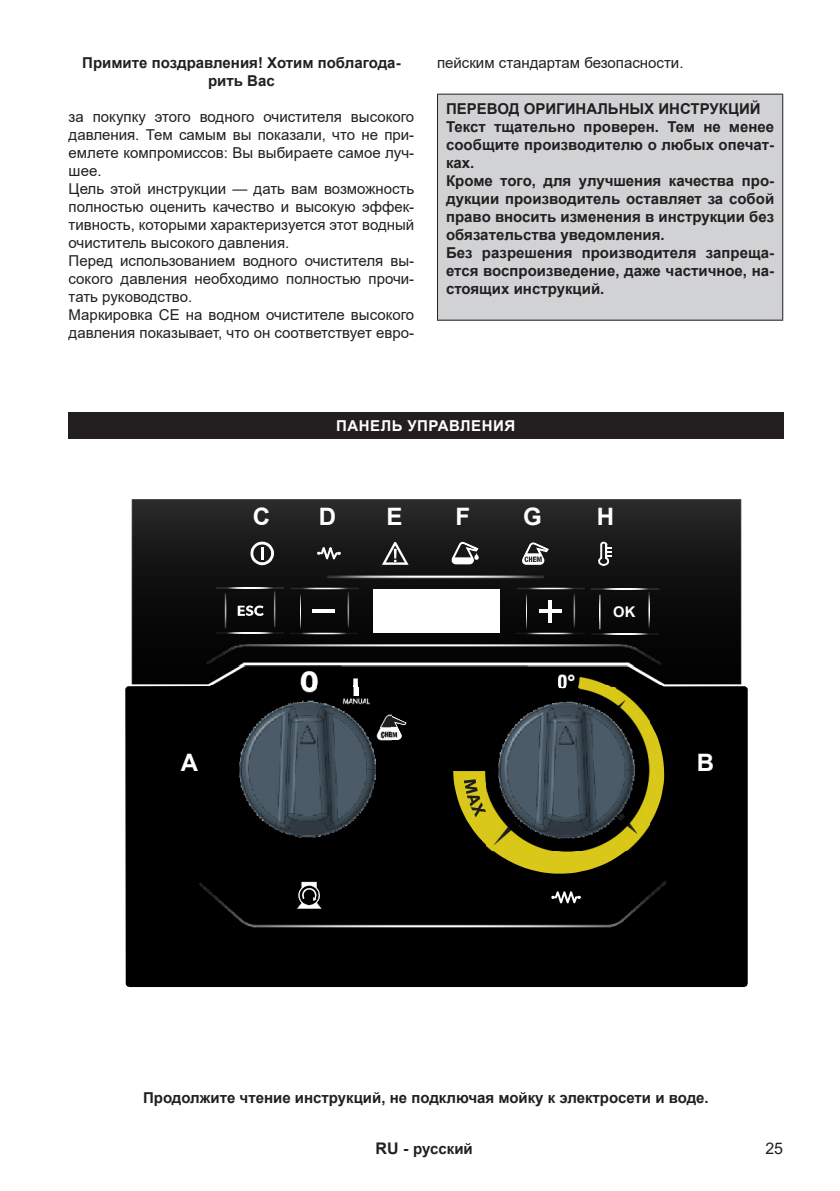
<style>
.page{position:relative;width:840px;height:1191px;background:#fff}
.page>*{position:absolute;margin:0;border:0;box-sizing:border-box;transform-origin:0 0}
.t1{font:700 24px "Arial";color:#fff}
.t2{font:16px "Arial";color:#231f20}
.testo_normale{font:15px/18px "Arial";color:#231f20;text-align:justify}
.testo_normale-2{font:700 15px/18px "Arial";color:#231f20;text-align:justify}
.capitolo_dentro_tabella{font:700 15px "Arial";letter-spacing:.035em;color:#fff}
.t3{font:700 14.8px "Arial";color:#fff}
.s1{font-size:16px}
</style>
<div class="page">
<div style="left:437px;top:94px;width:345px;height:226px;background:#d1d2d4"></div>
<hr style="left:437px;top:94px;width:345px;height:1px;background:#231f20">
<hr style="left:437px;top:95px;width:1px;height:225px;background:#231f20">
<hr style="left:781px;top:95px;width:1px;height:225px;background:#231f20">
<hr style="left:437px;top:320px;width:345px;height:1px;background:#231f20">
<div style="left:68px;top:412px;width:714px;height:26px;background:#231f20"></div>
<div style="left:125px;top:665px;width:622px;height:322px;background:#000"></div>
<img style="left:198px;top:880px;width:468px;height:47px">
<svg style="left:297px;top:882px;width:24px;height:26px"></svg>
<svg style="left:453px;top:684px;width:210px;height:189px;background:#534d09"></svg>
<svg style="left:551px;top:891px;width:29px;height:12px"></svg>
<img style="left:131px;top:499px;width:610px;height:185px">
<svg style="left:382px;top:542px;width:26px;height:23px"></svg>
<svg style="left:317px;top:547px;width:23px;height:12px"></svg>
<svg style="left:451px;top:542px;width:27px;height:22px"></svg>
<svg style="left:597px;top:541px;width:14px;height:25px"></svg>
<svg style="left:250px;top:541px;width:24px;height:24px"></svg>
<svg style="left:237px;top:605px;width:26px;height:11px"></svg>
<svg style="left:547px;top:600px;width:4px;height:22px"></svg>
<hr style="left:539px;top:609px;width:22px;height:4px;background:#fff">
<img style="left:273px;top:591px;width:2px;height:36px">
<img style="left:224px;top:593px;width:2px;height:35px">
<img style="left:215px;top:631px;width:68px;height:3px">
<img style="left:215px;top:586px;width:68px;height:3px">
<img style="left:347px;top:592px;width:2px;height:36px">
<img style="left:298px;top:593px;width:3px;height:36px">
<img style="left:289px;top:632px;width:69px;height:2px">
<img style="left:290px;top:587px;width:68px;height:2px">
<img style="left:573px;top:592px;width:2px;height:36px">
<img style="left:524px;top:593px;width:2px;height:36px">
<img style="left:515px;top:632px;width:68px;height:3px">
<img style="left:516px;top:587px;width:68px;height:3px">
<img style="left:647px;top:593px;width:3px;height:35px">
<img style="left:598px;top:594px;width:3px;height:36px">
<img style="left:590px;top:633px;width:68px;height:2px">
<img style="left:590px;top:588px;width:68px;height:2px">
<img style="left:326px;top:575px;width:217px;height:4px">
<img style="left:206px;top:645px;width:455px;height:20px">
<hr style="left:311px;top:609px;width:23px;height:4px;background:#fff">
<div style="left:373px;top:589px;width:126px;height:44px;background:#fff"></div>
<svg style="left:521px;top:542px;width:27px;height:23px"></svg>
<div style="left:227px;top:687px;width:163px;height:162px;background:#000"></div>
<svg style="left:244px;top:670px;width:162px;height:165px;background:#2b3238"></svg>
<svg style="left:463px;top:671px;width:185px;height:180px;background:#332f0b"></svg>
<img style="left:486px;top:689px;width:163px;height:161px">
<img style="left:544px;top:688px;width:34px;height:7px">
<p class="testo_normale-2" style="left:82px;top:54px;width:320px;text-align:center">Примите поздравления! Хотим поблагода&shy;рить Вас</p>
<p class="testo_normale" style="left:69px;top:107px;width:347px">за покупку этого водного очистителя высокого давления. Тем самым вы показали, что не при&shy;емлете компромиссов: Вы выбираете самое луч&shy;шее.</p>
<p class="testo_normale" style="left:69px;top:179px;width:347px">Цель этой инструкции — дать вам возможность полностью оценить качество и высокую эффек&shy;тивность, которыми характеризуется этот водный очиститель высокого давления.</p>
<p class="testo_normale" style="left:69px;top:251px;width:347px">Перед использованием водного очистителя вы&shy;сокого давления необходимо полностью прочи&shy;тать руководство.</p>
<p class="testo_normale" style="left:69px;top:305px;width:347px">Маркировка СЕ на водном очистителе высокого давления показывает, что он соответствует евро-</p>
<p class="testo_normale" style="left:437px;top:53px;width:248px">пейским стандартам безопасности.</p>
<p class="testo_normale-2" style="left:446px;top:99px;width:316px">ПЕРЕВОД ОРИГИНАЛЬНЫХ ИНСТРУКЦИЙ</p>
<p class="testo_normale-2" style="left:446px;top:117px;width:329px">Текст тщательно проверен. Тем не менее сообщите производителю о любых опечат&shy;ках.</p>
<p class="testo_normale-2" style="left:446px;top:171px;width:329px">Кроме того, для улучшения качества про&shy;дукции производитель оставляет за собой право вносить изменения в инструкции без обязательства уведомления.</p>
<p class="testo_normale-2" style="left:446px;top:243px;width:329px">Без разрешения производителя запреща&shy;ется воспроизведение, даже частичное, на&shy;стоящих инструкций.</p>
<p class="capitolo_dentro_tabella" style="left:336px;top:415px;width:180px">ПАНЕЛЬ УПРАВЛЕНИЯ</p>
<p class="t1" style="left:253px;top:500px;width:19px">C</p>
<p class="t1" style="left:318px;top:500px;width:19px">D</p>
<p class="t1" style="left:386px;top:500px;width:18px">E</p>
<p class="t1" style="left:455px;top:500px;width:16px">F</p>
<p class="t1" style="left:523px;top:500px;width:20px">G</p>
<p class="t1" style="left:596px;top:500px;width:19px">H</p>
<p class="t3" style="left:613px;top:601px;width:24px">OK</p>
<p class="t1" style="left:181px;top:746px;width:19px">A</p>
<p class="t1" style="left:696px;top:746px;width:19px">B</p>
<p class="testo_normale-2" style="left:143px;top:1088px;width:567px">Продолжите чтение инструкций, не подключая мойку к электросети и воде.</p>
<p class="testo_normale-2" style="left:375px;top:1140px;width:99px"><span class="s1">RU -</span> pусский</p>
<p class="t2" style="left:765px;top:1137px;width:19px">25</p>
</div>
